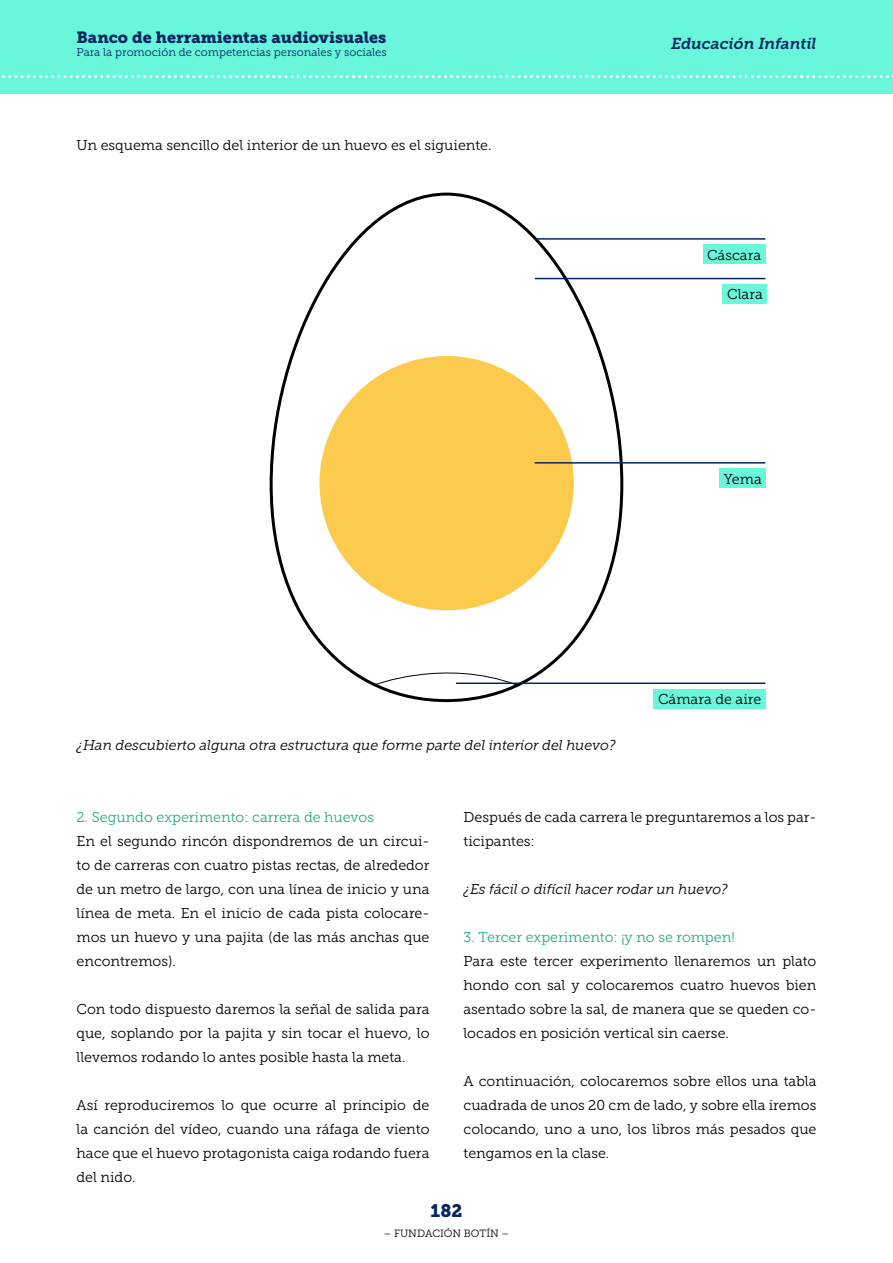
<style>
.page{position:relative;width:893px;height:1263px;background:#fff}
.page>*{position:absolute;margin:0;border:0;box-sizing:border-box;transform-origin:0 0}
.t1{font:18px "Museo Slab 900";color:#052661}
.t2{font:16.2px "Museo Slab 900";color:#052661}
.t3{font:italic 15.75px "Museo Slab 700";letter-spacing:-.005em;color:#052661}
.t4{font:14.25px/24px "Museo Slab 300";color:#000;text-align:justify}
.t5{font:italic 14.25px "Museo Slab 300";color:#000}
.t6{font:14.25px "Museo Slab 300";color:#24ac7e}
.t7{font:11.25px "Museo Slab 300";color:#052661}
.t8{font:10.5px "Museo Slab 300";color:#000}
</style>
<div class="page">
<div style="left:0;top:0;width:893px;height:94px;background:#69f7db"></div>
<svg style="left:2px;top:75px;width:891px;height:3px"></svg>
<svg style="left:269px;top:192px;width:356px;height:511px"></svg>
<div style="left:319px;top:356px;width:255px;height:254px;background:#fcca4c;border-radius:127px"></div>
<svg style="left:372px;top:658px;width:147px;height:28px"></svg>
<hr style="left:535px;top:278px;width:230px;height:1px;background:#052661">
<hr style="left:535px;top:238px;width:230px;height:2px;background:#052661">
<hr style="left:535px;top:462px;width:230px;height:2px;background:#052661">
<hr style="left:456px;top:682px;width:309px;height:2px;background:#052661">
<div style="left:723px;top:284px;width:44px;height:20px;background:#69f7db"></div>
<div style="left:703px;top:245px;width:62px;height:19px;background:#69f7db"></div>
<div style="left:720px;top:469px;width:46px;height:19px;background:#69f7db"></div>
<div style="left:654px;top:689px;width:112px;height:19px;background:#69f7db"></div>
<p class="t2" style="left:77px;top:28px;width:311px">Banco de herramientas audiovisuales</p>
<p class="t7" style="left:77px;top:46px;width:312px">Para la promoción de competencias personales y sociales</p>
<p class="t4" style="left:77px;top:133px;width:416px">Un esquema sencillo del interior de un huevo es el siguiente.</p>
<p class="t3" style="left:671px;top:34px;width:147px">Educación Infantil</p>
<p class="t4" style="left:707px;top:243px;width:56px">Cáscara</p>
<p class="t4" style="left:727px;top:283px;width:37px">Clara</p>
<p class="t4" style="left:724px;top:467px;width:39px">Yema</p>
<p class="t5" style="left:77px;top:737px;width:541px">¿Han descubierto alguna otra estructura que forme parte del interior del huevo?</p>
<p class="t4" style="left:658px;top:687px;width:105px">Cámara de aire</p>
<p class="t6" style="left:77px;top:809px;width:299px">2. Segundo experimento: carrera de huevos</p>
<p class="t4" style="left:77px;top:829px;width:354px">En el segundo rincón dispondremos de un circui&shy;to de carreras con cuatro pistas rectas, de alrededor de un metro de largo, con una línea de inicio y una línea de meta. En el inicio de cada pista colocare&shy;mos un huevo y una pajita (de las más anchas que encontremos).</p>
<p class="t4" style="left:77px;top:997px;width:354px">Con todo dispuesto daremos la señal de salida para que, soplando por la pajita y sin tocar el huevo, lo llevemos rodando lo antes posible hasta la meta.</p>
<p class="t4" style="left:77px;top:1093px;width:354px">Así reproduciremos lo que ocurre al principio de la canción del vídeo, cuando una ráfaga de viento hace que el huevo protagonista caiga rodando fuera del nido.</p>
<p class="t4" style="left:463px;top:805px;width:354px">Después de cada carrera le preguntaremos a los par&shy;ticipantes:</p>
<p class="t5" style="left:463px;top:881px;width:266px">¿Es fácil o difícil hacer rodar un huevo?</p>
<p class="t6" style="left:463px;top:929px;width:273px">3. Tercer experimento: ¡y no se rompen!</p>
<p class="t4" style="left:463px;top:949px;width:354px">Para este tercer experimento llenaremos un plato hondo con sal y colocaremos cuatro huevos bien asentado sobre la sal, de manera que se queden co&shy;locados en posición vertical sin caerse.</p>
<p class="t4" style="left:463px;top:1069px;width:354px">A continuación, colocaremos sobre ellos una tabla cuadrada de unos 20 cm de lado, y sobre ella iremos colocando, uno a uno, los libros más pesados que tengamos en la clase.</p>
<p class="t1" style="left:431px;top:1201px;width:33px">182</p>
<p class="t8" style="left:384px;top:1227px;width:127px">– FUNDACIÓN BOTÍN –</p>
</div>
